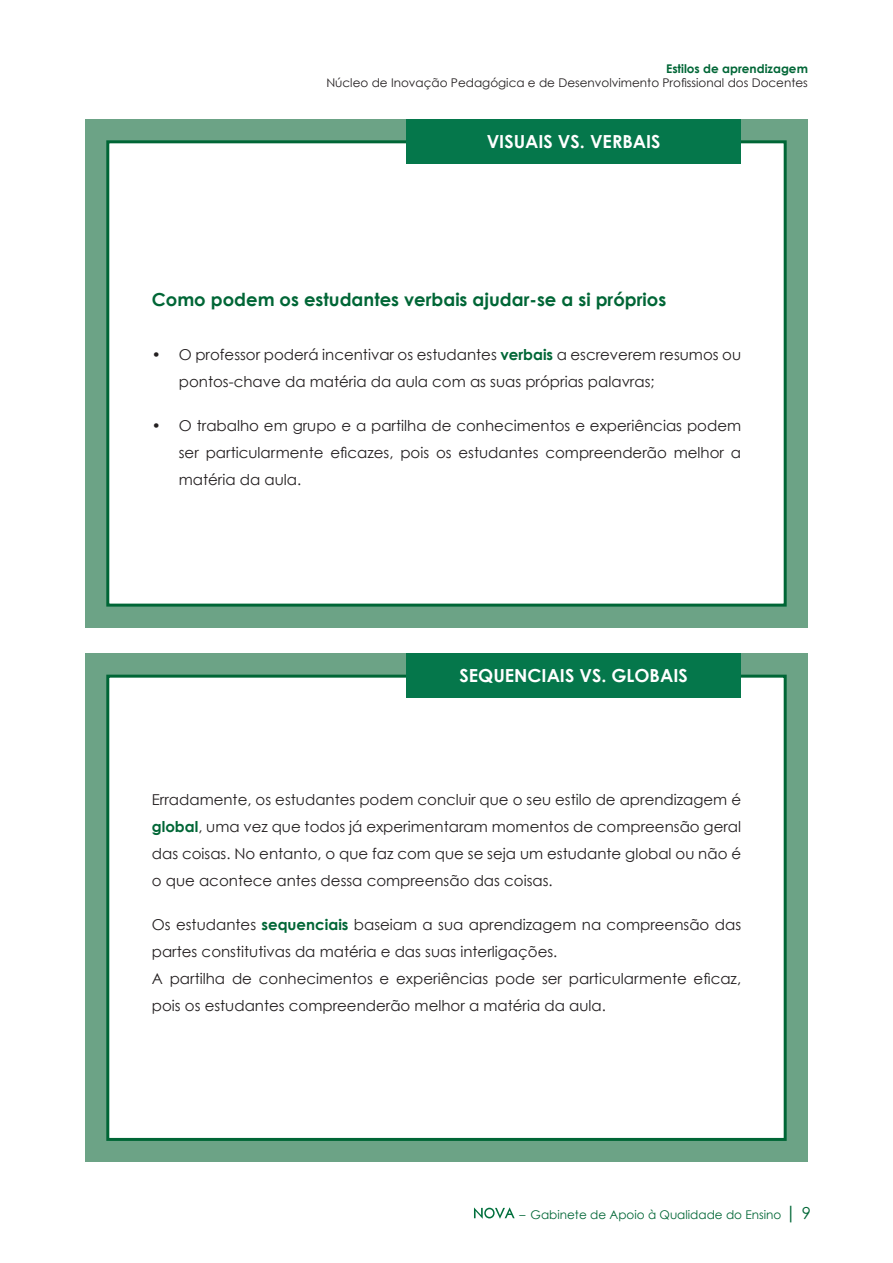
<style>
.page{position:relative;width:893px;height:1263px;background:#fff}
.page>*{position:absolute;margin:0;border:0;box-sizing:border-box;transform-origin:0 0}
.t1{font:700 18px "Century Gothic";color:#fff}
.t2{font:700 18px "Century Gothic";color:#006636}
.t3{font:15px/27px "Century Gothic";color:#231f20}
.t4{font:12px "Century Gothic";color:#231f20}
.t5{font:12px "Century Gothic";color:#006636}
.t6{font:700 12px "Century Gothic";color:#006636}
.s1{font-weight:700;color:#006636}
.s2{font-size:18px}
.s3{font-size:16.5px}
</style>
<div class="page">
<svg style="left:474px;top:1207px;width:41px;height:12px"></svg>
<div style="left:85px;top:119px;width:723px;height:509px;background:#6ca386"></div>
<div style="left:108px;top:142px;width:677px;height:463px;background:#fff"></div>
<div style="left:106px;top:140px;width:681px;height:467px;border:3px solid #006636"></div>
<div style="left:85px;top:653px;width:723px;height:509px;background:#6ca386"></div>
<div style="left:108px;top:676px;width:677px;height:463px;background:#fff"></div>
<div style="left:106px;top:675px;width:681px;height:466px;border:3px solid #006636"></div>
<div style="left:406px;top:119px;width:335px;height:44px;background:#05774b"></div>
<div style="left:406px;top:653px;width:335px;height:45px;background:#05774b"></div>
<p class="t6" style="left:666px;top:61px;width:143px">Estilos de aprendizagem</p>
<p class="t4" style="left:326px;top:76px;width:483px">Núcleo de Inovação Pedagógica e de Desenvolvimento Profissional dos Docentes</p>
<p class="t1" style="left:601px;top:130px;width:69px">Âmbito</p>
<p class="t1" style="left:487px;top:130px;width:175px">Visuais vs. Verbais</p>
<p class="t2" style="left:152px;top:288px;width:516px">Como podem os estudantes verbais ajudar-se a si próprios</p>
<p class="t3" style="left:179px;top:341px;width:564px;text-indent:-27px">• O professor poderá incentivar os estudantes <span class="s1">verbais</span> a escreverem resumos ou pontos-chave da matéria da aula com as suas próprias palavras;</p>
<p class="t3" style="left:179px;top:412px;width:564px;text-align:justify;text-indent:-27px">• O trabalho em grupo e a partilha de conhecimentos e experiências podem ser particularmente eficazes, pois os estudantes compreenderão melhor a matéria da aula.</p>
<p class="t1" style="left:601px;top:664px;width:69px">Âmbito</p>
<p class="t1" style="left:459px;top:664px;width:47px">Sequenc</p>
<p class="t1" style="left:542px;top:664px;width:148px">iais vs. Globais</p>
<p class="t3" style="left:152px;top:786px;width:591px;text-align:justify">Erradamente, os estudantes podem concluir que o seu estilo de aprendizagem é <span class="s1">global</span>, uma vez que todos já experimentaram momentos de compreensão geral das coisas. No entanto, o que faz com que se seja um estudante global ou não é o que acontece antes dessa compreensão das coisas.</p>
<p class="t3" style="left:152px;top:911px;width:591px">Os estudantes <span class="s1">sequenciais</span> baseiam a sua aprendizagem na compreensão das partes constitutivas da matéria e das suas interligações.<br>A partilha de conhecimentos e experiências pode ser particularmente eficaz, pois os estudantes compreenderão melhor a matéria da aula.</p>
<p class="t5" style="left:520px;top:1207px;width:293px">– Gabinete de Apoio à Qualidade do Ensino <span class="s2">|</span> <span class="s3">9</span></p>
</div>
